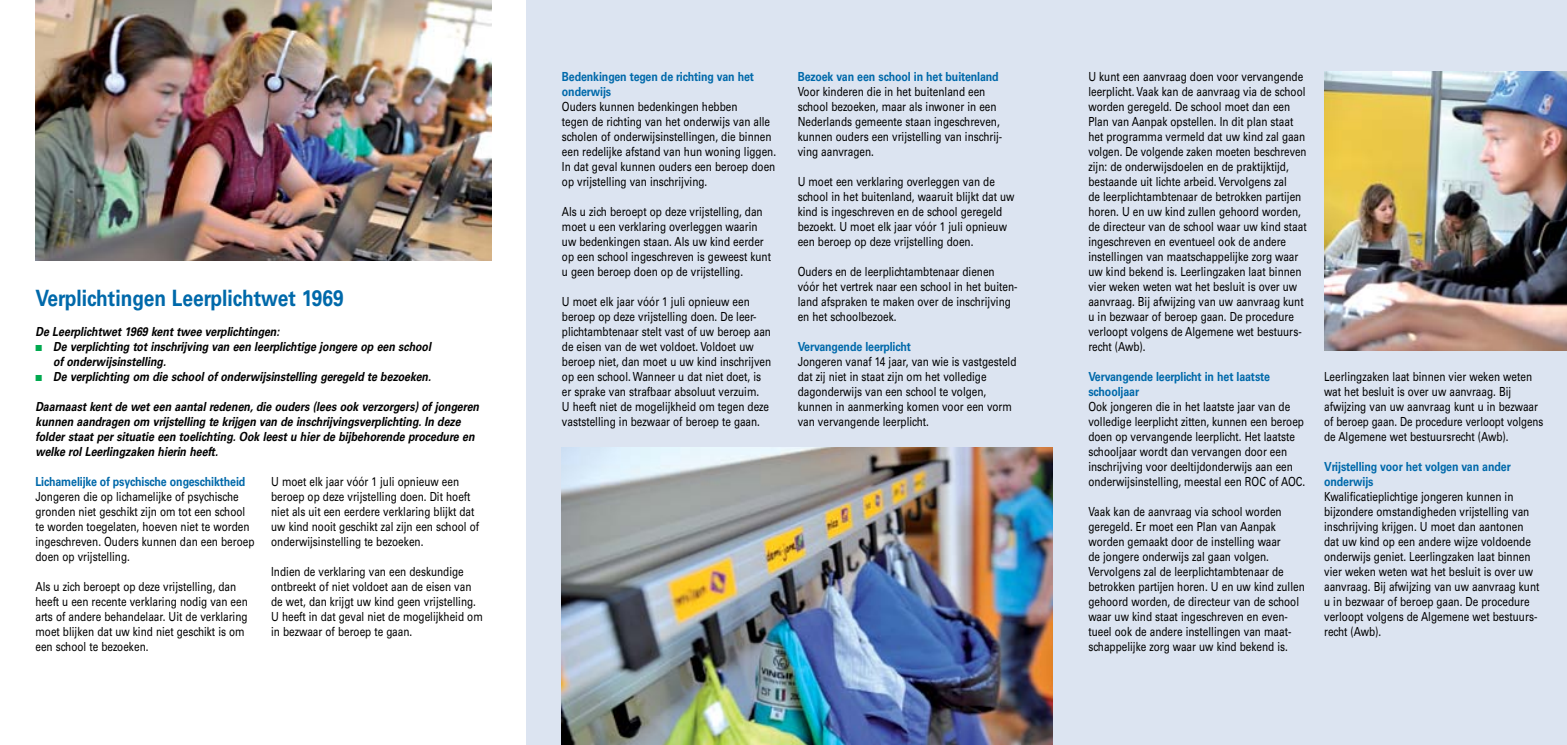
<style>
.page{position:relative;width:1567px;height:745px;background:#fff}
.page>*{position:absolute;margin:0;border:0;box-sizing:border-box;transform-origin:0 0}
.t1{font:700 22.5px "Univers";color:#0069aa;scale:.85 1}
.t2{font:12.5px/15px "Univers";color:#000;scale:.8 1}
.t3{font:italic 700 12.5px/15px "Univers";color:#000;scale:.85 1}
.t4{font:700 12.5px/15px "Univers";letter-spacing:-.01em;color:#0069aa;scale:.85 1}
.s1{color:#00a94f}
</style>
<div class="page">
<div style="left:526px;top:0;width:1040px;height:744px;background:#dce4f1"></div>
<img style="left:35px;top:0;width:456px;height:260px">
<img style="left:1324px;top:72px;width:242px;height:278px">
<img style="left:562px;top:447px;width:490px;height:297px">
<h1 class="t1" style="left:35px;top:284px;width:364px">Verplichtingen Leerplichtwet 1969</h1>
<p class="t3" style="left:35px;top:324px;width:288px">De Leerplichtwet 1969 kent twee verplichtingen:</p>
<p class="t3" style="left:53px;top:339px;width:446px;text-indent:-18px"><span class="s1">■</span> De verplichting tot inschrijving van een leerplichtige jongere op een school of onderwijsinstelling.</p>
<p class="t3" style="left:35px;top:369px;width:467px"><span class="s1">■</span> De verplichting om die school of onderwijsinstelling geregeld te bezoeken.</p>
<p class="t3" style="left:35px;top:399px;width:523px">Daarnaast kent de wet een aantal redenen, die ouders (lees ook verzorgers) of jongeren kunnen aandragen om vrijstelling te krijgen van de inschrijvingsverplichting. In deze folder staat per situatie een toelichting. Ook leest u hier de bijbehorende procedure en welke rol Leerlingzaken hierin heeft.</p>
<p class="t4" style="left:35px;top:474px;width:248px">Lichamelijke of psychische ongeschiktheid</p>
<p class="t2" style="left:35px;top:489px;width:275px">Jongeren die op lichamelijke of psychische gronden niet geschikt zijn om tot een school te worden toegelaten, hoeven niet te worden ingeschreven. Ouders kunnen dan een beroep doen op vrijstelling.</p>
<p class="t2" style="left:35px;top:579px;width:267px">Als u zich beroept op deze vrijstelling, dan heeft u een recente verklaring nodig van een arts of andere behandelaar. Uit de verklaring moet blijken dat uw kind niet geschikt is om een school te bezoeken.</p>
<p class="t2" style="left:271px;top:474px;width:261px">U moet elk jaar vóór 1 juli opnieuw een beroep op deze vrijstelling doen. Dit hoeft niet als uit een eerdere verklaring blijkt dat uw kind nooit geschikt zal zijn een school of onderwijsinstelling te bezoeken.</p>
<p class="t2" style="left:271px;top:564px;width:266px">Indien de verklaring van een deskundige ontbreekt of niet voldoet aan de eisen van de wet, dan krijgt uw kind geen vrijstelling.<br>U heeft in dat geval niet de mogelijkheid om in bezwaar of beroep te gaan.</p>
<p class="t4" style="left:562px;top:69px;width:227px">Bedenkingen tegen de richting van het onderwijs</p>
<p class="t2" style="left:562px;top:99px;width:269px">Ouders kunnen bedenkingen hebben<br>tegen de richting van het onderwijs van alle scholen of onderwijsinstellingen, die binnen een redelijke afstand van hun woning liggen.<br>In dat geval kunnen ouders een beroep doen op vrijstelling van inschrijving.</p>
<p class="t2" style="left:562px;top:204px;width:263px">Als u zich beroept op deze vrijstelling, dan moet u een verklaring overleggen waarin uw bedenkingen staan. Als uw kind eerder op een school ingeschreven is geweest kunt u geen beroep doen op de vrijstelling.</p>
<p class="t2" style="left:562px;top:294px;width:263px">U moet elk jaar vóór 1 juli opnieuw een beroep op deze vrijstelling doen. De leer&shy;plichtambtenaar stelt vast of uw beroep aan de eisen van de wet voldoet. Voldoet uw beroep niet, dan moet u uw kind inschrijven op een school. Wanneer u dat niet doet, is er sprake van strafbaar absoluut verzuim.<br>U heeft niet de mogelijkheid om tegen deze vaststelling in bezwaar of beroep te gaan.</p>
<p class="t4" style="left:797px;top:69px;width:238px">Bezoek van een school in het buitenland</p>
<p class="t2" style="left:797px;top:84px;width:257px">Voor kinderen die in het buitenland een school bezoeken, maar als inwoner in een Nederlands gemeente staan ingeschreven, kunnen ouders een vrijstelling van inschrij&shy;ving aanvragen.</p>
<p class="t2" style="left:797px;top:174px;width:273px">U moet een verklaring overleggen van de school in het buitenland, waaruit blijkt dat uw kind is ingeschreven en de school geregeld bezoekt. U moet elk jaar vóór 1 juli opnieuw een beroep op deze vrijstelling doen.</p>
<p class="t2" style="left:797px;top:264px;width:276px">Ouders en de leerplichtambtenaar dienen vóór het vertrek naar een school in het buiten&shy;land afspraken te maken over de inschrijving en het schoolbezoek.</p>
<p class="t4" style="left:797px;top:339px;width:135px">Vervangende leerplicht</p>
<p class="t2" style="left:797px;top:354px;width:275px">Jongeren vanaf 14 jaar, van wie is vastgesteld dat zij niet in staat zijn om het volledige dagonderwijs van een school te volgen, kunnen in aanmerking komen voor een vorm van vervangende leerplicht.</p>
<p class="t2" style="left:1088px;top:69px;width:274px">U kunt een aanvraag doen voor vervangende leerplicht. Vaak kan de aanvraag via de school worden geregeld. De school moet dan een Plan van Aanpak opstellen. In dit plan staat het programma vermeld dat uw kind zal gaan volgen. De volgende zaken moeten beschreven zijn: de onderwijsdoelen en de praktijktijd, bestaande uit lichte arbeid. Vervolgens zal<br>de leerplichtambtenaar de betrokken partijen horen. U en uw kind zullen gehoord worden, de directeur van de school waar uw kind staat ingeschreven en eventueel ook de andere instellingen van maatschappelijke zorg waar uw kind bekend is. Leerlingzaken laat binnen vier weken weten wat het besluit is over uw aanvraag. Bij afwijzing van uw aanvraag kunt u in bezwaar of beroep gaan. De procedure verloopt volgens de Algemene wet bestuurs&shy;recht (Awb).</p>
<p class="t4" style="left:1088px;top:369px;width:215px">Vervangende leerplicht in het laatste schooljaar</p>
<p class="t2" style="left:1088px;top:399px;width:273px">Ook jongeren die in het laatste jaar van de volledige leerplicht zitten, kunnen een beroep doen op vervangende leerplicht. Het laatste schooljaar wordt dan vervangen door een inschrijving voor deeltijdonderwijs aan een onderwijsinstelling, meestal een ROC of AOC.</p>
<p class="t2" style="left:1088px;top:504px;width:272px">Vaak kan de aanvraag via school worden geregeld. Er moet een Plan van Aanpak worden gemaakt door de instelling waar<br>de jongere onderwijs zal gaan volgen.<br>Vervolgens zal de leerplichtambtenaar de betrokken partijen horen. U en uw kind zullen gehoord worden, de directeur van de school waar uw kind staat ingeschreven en even&shy;tueel ook de andere instellingen van maat&shy;schappelijke zorg waar uw kind bekend is.</p>
<p class="t2" style="left:1323px;top:369px;width:275px">Leerlingzaken laat binnen vier weken weten wat het besluit is over uw aanvraag. Bij afwijzing van uw aanvraag kunt u in bezwaar of beroep gaan. De procedure verloopt volgens de Algemene wet bestuursrecht (Awb).</p>
<p class="t4" style="left:1323px;top:459px;width:221px">Vrijstelling voor het volgen van ander onderwijs</p>
<p class="t2" style="left:1323px;top:489px;width:271px">Kwalificatieplichtige jongeren kunnen in bijzondere omstandigheden vrijstelling van inschrijving krijgen. U moet dan aantonen dat uw kind op een andere wijze voldoende onderwijs geniet. Leerlingzaken laat binnen vier weken weten wat het besluit is over uw aanvraag. Bij afwijzing van uw aanvraag kunt u in bezwaar of beroep gaan. De procedure verloopt volgens de Algemene wet bestuurs&shy;recht (Awb).</p>
</div>
